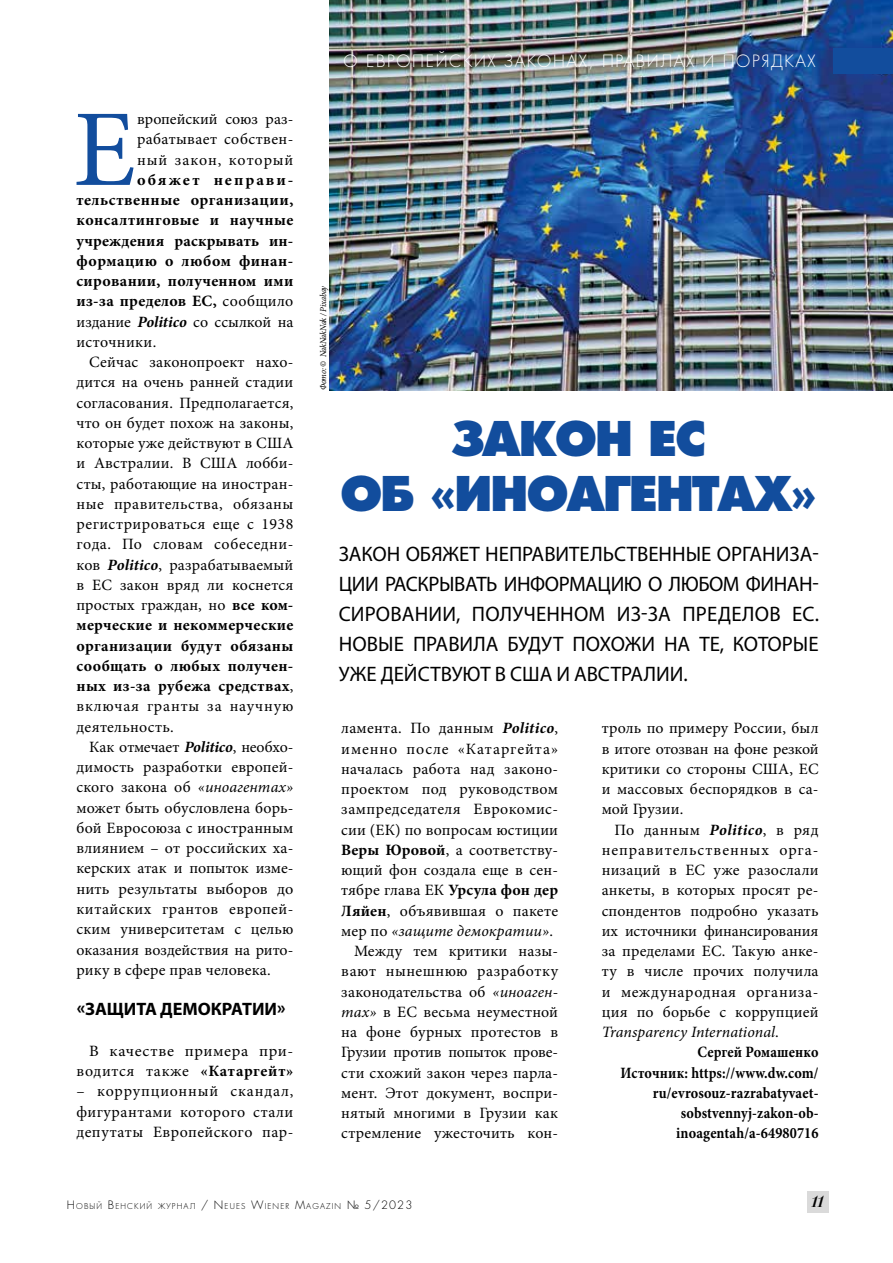
<style>
.page{position:relative;width:893px;height:1263px;background:#fff}
.page>*{position:absolute;margin:0;border:0;box-sizing:border-box;transform-origin:0 0}
.t1{font:109.2px "Minion Pro";color:#124d9d}
.t2{font:46.5px/55.5px "Favorit Extra Bold C";letter-spacing:-.05em;color:#124d9d;text-align:center}
.t3{font:21px/30px "Myriad Pro";color:#000;text-align:justify}
.t4{font:700 18px "Myriad Pro";color:#000}
.t5{font:16.5px "Favorit Light C";letter-spacing:.1em;color:#fff}
.t6{font:italic 16.5px "Paragon Nord C";color:#000}
.t7{font:15.75px/20.2px "Minion Pro";letter-spacing:.015em;color:#000;text-align:justify}
.t8{font:700 15.75px/20.2px "Minion Pro";letter-spacing:.01em;color:#000;text-align:justify}
.t9{font:700 15.75px "Minion Pro";letter-spacing:.01em;color:#000;scale:.9 1}
.t10{font:italic 15.75px "Minion Pro";letter-spacing:.005em;color:#000}
.t11{font:15.75px "Minion Pro";letter-spacing:-.01em;color:#000}
.t12{font:15.75px "Minion Pro";letter-spacing:.06em;color:#000}
.t13{font:15.75px/20.2px "Minion Pro";letter-spacing:.04em;color:#000;text-align:right;scale:1.04 1}
.t14{font:15.75px "Minion Pro";letter-spacing:.04em;color:#000}
.t15{font:italic 9px "Minion Pro";letter-spacing:-.025em;color:#000;scale:.94 1}
.t16{font:7.8px "Favorit Light C";letter-spacing:.145em;color:#000}
.s1{font-weight:400}
.s2{font-style:italic}
.s3{font-weight:700;font-style:italic}
.s4{font-weight:700}
.s5{font-style:normal}
.s6{font-size:11.25px}
</style>
<div class="page">
<div style="left:807px;top:1192px;width:21px;height:21px;background:#dadada"></div>
<img style="left:330px;top:0;width:563px;height:390px">
<div style="left:833px;top:48px;width:60px;height:25px;background:#124d9d"></div>
<h1 class="t1" style="left:73px;top:77px;width:64px">Е</h1>
<p class="t7" style="left:137px;top:109px;width:158px">вропейский союз раз&shy;рабатывает собствен&shy;ный закон, который</p>
<p class="t8" style="left:77px;top:170px;width:218px;text-indent:61px">обяжет неправи&shy;тельственные организации, консалтинговые и научные учреждения раскрывать ин&shy;формацию о любом финан&shy;сировании, полученном ими из-за пределов ЕС, <span class="s1">сообщило издание</span> <span class="s2">Politico</span> <span class="s1">со ссылкой на источники.</span></p>
<p class="t7" style="left:77px;top:352px;width:218px;text-indent:13px">Сейчас законопроект нахо&shy;дится на очень ранней стадии согласования. Предполагается, что он будет похож на законы, которые уже действуют в США и Австралии. В США лобби&shy;сты, работающие на иностран&shy;ные правительства, обязаны регистрироваться еще с 1938 года. По словам собеседни&shy;ков <span class="s3">Politico</span>, разрабатываемый в ЕС закон вряд ли коснется простых граждан, но <span class="s4">все ком&shy;мерческие и некоммерческие организации будут обязаны сообщать о любых получен&shy;ных из-за рубежа средствах</span>, включая гранты за научную деятельность.</p>
<p class="t7" style="left:77px;top:737px;width:218px;text-indent:13px">Как отмечает <span class="s3">Politico</span>, необхо&shy;димость разработки европей&shy;ского закона об <span class="s2">«иноагентах» </span>может быть обусловлена борь&shy;бой Евросоюза с иностранным влиянием – от российских ха&shy;керских атак и попыток изме&shy;нить результаты выборов до китайских грантов европей&shy;ским университетам с целью оказания воздействия на рито&shy;рику в сфере прав человека.</p>
<p class="t4" style="left:77px;top:997px;width:210px">«ЗАЩИТА ДЕМОКРАТИИ»</p>
<p class="t13" style="left:77px;top:1041px;width:210px">В качестве примера при&shy;водится также <span class="s4">«Катаргейт»</span></p>
<p class="t7" style="left:77px;top:1081px;width:218px">– коррупционный скандал, фигурантами которого стали депутаты Европейского пар-</p>
<p class="t5" style="left:344px;top:51px;width:474px">О ЕВРОПЕЙСКИХ ЗАКОНАХ, ПРАВИЛАХ И ПОРЯДКАХ</p>
<p class="t15" style="left:317px;top:390px;width:113px;rotate:-90deg">Фото: © NakNakNak / Pixabay</p>
<h2 class="t2" style="left:340px;top:411px;width:479px">ЗАКОН ЕС<br>ОБ «ИНОАГЕНТАХ»</h2>
<h3 class="t3" style="left:339px;top:538px;width:482px">ЗАКОН ОБЯЖЕТ НЕПРАВИТЕЛЬСТВЕННЫЕ ОРГАНИЗА-ЦИИ РАСКРЫВАТЬ ИНФОРМАЦИЮ О ЛЮБОМ ФИНАН-СИРОВАНИИ, ПОЛУЧЕННОМ ИЗ-ЗА ПРЕДЕЛОВ ЕС.<br>НОВЫЕ ПРАВИЛА БУДУТ ПОХОЖИ НА ТЕ, КОТОРЫЕ УЖЕ ДЕЙСТВУЮТ В США И АВСТРАЛИИ.</h3>
<p class="t7" style="left:341px;top:718px;width:218px">ламента. По данным <span class="s3">Politico</span>,</p>
<p class="t12" style="left:341px;top:738px;width:218px">именно после «Катаргейта»</p>
<p class="t7" style="left:341px;top:759px;width:218px">началась работа над законо-</p>
<p class="t7" style="left:341px;top:779px;width:218px">проектом под руководством</p>
<p class="t7" style="left:341px;top:799px;width:218px">зампредседателя Еврокомис-</p>
<p class="t7" style="left:341px;top:819px;width:218px">сии (ЕК) по вопросам юстиции</p>
<p class="t7" style="left:341px;top:840px;width:218px"><span class="s4">Веры Юровой</span>, а соответству-</p>
<p class="t7" style="left:341px;top:860px;width:218px">ющий фон создала еще в сен-</p>
<p class="t7" style="left:341px;top:880px;width:218px">тябре глава ЕК <span class="s4">Урсула фон дер</span></p>
<p class="t7" style="left:341px;top:900px;width:218px"><span class="s4">Ляйен</span>, объявившая о пакете</p>
<p class="t10" style="left:341px;top:920px;width:213px"><span class="s5">мер по</span> «защите демократии»<span class="s5">.</span></p>
<p class="t7" style="left:354px;top:941px;width:206px">Между тем критики назы-</p>
<p class="t7" style="left:341px;top:961px;width:218px">вают нынешнюю разработку</p>
<p class="t7" style="left:341px;top:981px;width:218px">законодательства об <span class="s2">«иноаген-</span></p>
<p class="t7" style="left:341px;top:1002px;width:218px"><span class="s2">тах»</span> в ЕС весьма неуместной</p>
<p class="t7" style="left:341px;top:1022px;width:218px">на фоне бурных протестов в</p>
<p class="t11" style="left:341px;top:1042px;width:218px">Грузии против попыток прове-</p>
<p class="t7" style="left:341px;top:1062px;width:218px">сти схожий закон через парла-</p>
<p class="t7" style="left:341px;top:1083px;width:218px">мент. Этот документ, воспри-</p>
<p class="t7" style="left:341px;top:1103px;width:218px">нятый многими в Грузии как</p>
<p class="t7" style="left:341px;top:1123px;width:218px">стремление ужесточить кон-</p>
<p class="t7" style="left:602px;top:718px;width:218px">троль по примеру России, был в итоге отозван на фоне резкой критики со стороны США, ЕС и массовых беспорядков в са&shy;мой Грузии.</p>
<p class="t7" style="left:614px;top:819px;width:206px">По данным <span class="s3">Politico</span>, в ряд</p>
<p class="t12" style="left:602px;top:839px;width:218px">неправительственных орга-</p>
<p class="t7" style="left:602px;top:860px;width:218px">низаций в ЕС уже разослали</p>
<p class="t7" style="left:602px;top:880px;width:218px">анкеты, в которых просят ре-</p>
<p class="t7" style="left:602px;top:900px;width:218px">спондентов подробно указать</p>
<p class="t11" style="left:602px;top:920px;width:218px">их источники финансирования</p>
<p class="t7" style="left:602px;top:941px;width:218px">за пределами ЕС. Такую анке-</p>
<p class="t7" style="left:602px;top:961px;width:218px">ту в числе прочих получила</p>
<p class="t14" style="left:602px;top:981px;width:218px">и международная организа-</p>
<p class="t7" style="left:602px;top:1002px;width:218px">ция по борьбе с коррупцией</p>
<p class="t10" style="left:602px;top:1021px;width:179px">Transparency International<span class="s5">.</span></p>
<p class="t9" style="left:697px;top:1041px;width:136px">Сергей Ромашенко</p>
<p class="t9" style="left:621px;top:1061px;width:221px">Источник: https://www.dw.com/</p>
<p class="t9" style="left:653px;top:1082px;width:186px">ru/evrosouz-razrabatyvaet-</p>
<p class="t9" style="left:681px;top:1102px;width:155px">sobstvennyj-zakon-ob-</p>
<p class="t9" style="left:676px;top:1122px;width:160px">inoagentah/a-64980716</p>
<p class="t16" style="left:67px;top:1201px;width:347px"><span class="s6">Н</span>ОВЫЙ <span class="s6">В</span>ЕНСКИЙ ЖУРНАЛ <span class="s6">/</span> <span class="s6">N</span>EUES <span class="s6">W</span>IEN ER <span class="s6">M</span>AGAZIN <span class="s6">№ 5/2023</span></p>
<p class="t6" style="left:811px;top:1192px;width:13px">11</p>
</div>
